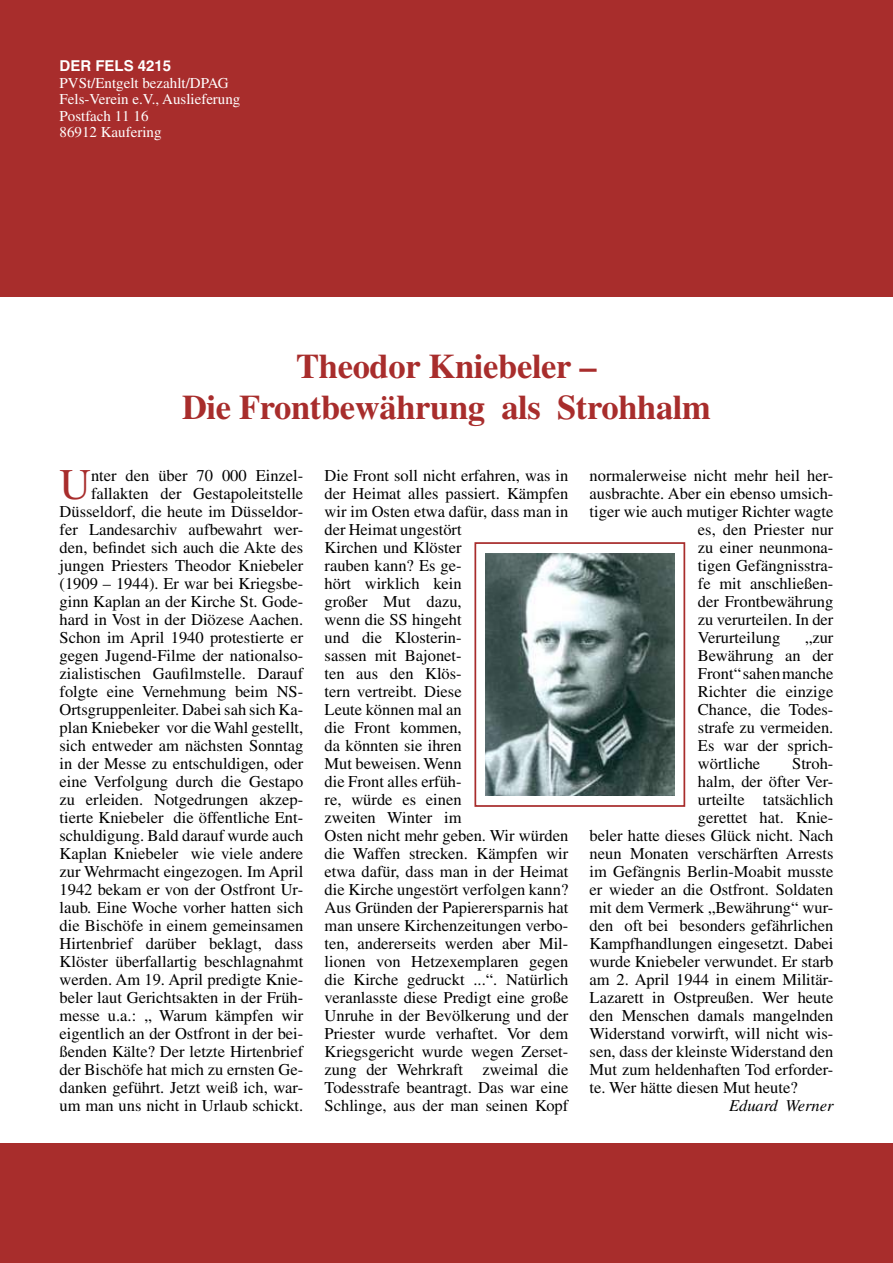
<style>
.page{position:relative;width:893px;height:1263px;background:#a82d2c}
.page>*{position:absolute;margin:0;border:0;box-sizing:border-box;transform-origin:0 0}
.t1{font:43.65px "Times";color:#a82d2c}
.t2{font:700 34.5px/41.4px "Times";letter-spacing:-.01em;color:#a82d2c;text-align:center}
.t3{font:16.5px/18px "Times";color:#000;text-align:right}
.t4{font:italic 16.5px "Times";color:#000}
.t5{font:15px/16.5px "Times";color:#fff}
.t6{font:700 15px "Helvetica";color:#fff}
</style>
<div class="page">
<div style="left:0;top:298px;width:893px;height:845px;background:#fff"></div>
<div style="left:474px;top:542px;width:211px;height:265px;background:#fff;border:2px solid #a82d2c"></div>
<img style="left:485px;top:553px;width:189px;height:243px">
<p class="t6" style="left:60px;top:57px;width:113px">DER FELS 4215</p>
<p class="t5" style="left:60px;top:74px;width:182px">PVSt/Entgelt bezahlt/DPAG<br>Fels-Verein e.V., Auslieferung<br>Postfach 11 16<br>86912 Kaufering</p>
<h2 class="t2" style="left:182px;top:345px;width:530px">Theodor Kniebeler –<br>Die Frontbewährung als Strohhalm</h2>
<p class="t3" style="left:60px;top:466px;width:245px">nter den über 70 000 Einzel&shy;fallakten der Gestapoleitstelle Düsseldorf, die heute im Düsseldor&shy;fer Landesarchiv aufbewahrt wer&shy;den, befindet sich auch die Akte des jungen Priesters Theodor Kniebeler (1909 – 1944). Er war bei Kriegsbe&shy;ginn Kaplan an der Kirche St. Gode&shy;hard in Vost in der Diözese Aachen.<br>Schon im April 1940 protestierte er gegen Jugend-Filme der nationalso&shy;zialistischen Gaufilmstelle. Darauf folgte eine Vernehmung beim NS-Ortsgruppenleiter. Dabei sah sich Ka&shy;plan Kniebeker vor die Wahl gestellt, sich entweder am nächsten Sonntag in der Messe zu entschuldigen, oder eine Verfolgung durch die Gestapo zu erleiden. Notgedrungen akzep&shy;tierte Kniebeler die öffentliche Ent&shy;schuldigung. Bald darauf wurde auch Kaplan Kniebeler wie viele andere zur Wehrmacht eingezogen. Im April 1942 bekam er von der Ostfront Ur&shy;laub. Eine Woche vorher hatten sich die Bischöfe in einem gemeinsamen Hirtenbrief darüber beklagt, dass Klöster überfallartig beschlagnahmt werden. Am 19. April predigte Knie&shy;beler laut Gerichtsakten in der Früh&shy;messe u.a.: „ Warum kämpfen wir eigentlich an der Ostfront in der bei&shy;ßenden Kälte? Der letzte Hirtenbrief der Bischöfe hat mich zu ernsten Ge&shy;danken geführt. Jetzt weiß ich, war&shy;um man uns nicht in Urlaub schickt.</p>
<p class="t3" style="left:325px;top:466px;width:245px;text-align:left">Die Front soll nicht erfahren, was in der Heimat alles passiert. Kämpfen wir im Osten etwa dafür, dass man in der Heimat ungestört<br>Kirchen und Klöster<br>rauben kann? Es ge-<br>hört wirklich kein<br>großer Mut dazu,<br>wenn die SS hingeht<br>und die Klosterin-<br>sassen mit Bajonet-<br>ten aus den Klös-<br>tern vertreibt. Diese<br>Leute können mal an<br>die Front kommen,<br>da könnten sie ihren<br>Mut beweisen. Wenn<br>die Front alles erfüh-<br>re, würde es einen<br>zweiten Winter im<br>Osten nicht mehr geben. Wir würden die Waffen strecken. Kämpfen wir etwa dafür, dass man in der Heimat die Kirche ungestört verfolgen kann?<br>Aus Gründen der Papierersparnis hat man unsere Kirchenzeitungen verbo&shy;ten, andererseits werden aber Mil&shy;lionen von Hetzexemplaren gegen die Kirche gedruckt ...“. Natürlich veranlasste diese Predigt eine große<br>Unruhe in der Bevölkerung und der<br>Priester wurde verhaftet. Vor dem<br>Kriegsgericht wurde wegen Zerset&shy;zung der Wehrkraft zweimal die<br>Todesstrafe beantragt. Das war eine<br>Schlinge, aus der man seinen Kopf</p>
<p class="t3" style="left:590px;top:466px;width:245px">normalerweise nicht mehr heil her-</p>
<h1 class="t1" style="left:60px;top:460px;width:33px">U</h1>
<p class="t3" style="left:590px;top:484px;width:245px">ausbrachte. Aber ein ebenso umsich-</p>
<p class="t3" style="left:590px;top:502px;width:245px">tiger wie auch mutiger Richter wagte</p>
<p class="t3" style="left:698px;top:520px;width:137px">es, den Priester nur</p>
<p class="t3" style="left:698px;top:538px;width:137px">zu einer neunmona-</p>
<p class="t3" style="left:698px;top:556px;width:137px">tigen Gefängnisstra-</p>
<p class="t3" style="left:698px;top:574px;width:137px">fe mit anschließen-</p>
<p class="t3" style="left:698px;top:592px;width:137px">der Frontbewährung</p>
<p class="t3" style="left:698px;top:610px;width:137px">zu verurteilen. In der</p>
<p class="t3" style="left:698px;top:628px;width:84px">Verurteilung</p>
<p class="t3" style="left:698px;top:628px;width:137px;text-align:justify;text-indent:107px">„zur Bewährung an der Front“ sahen manche Richter die einzige Chance, die Todes&shy;strafe zu vermeiden.<br>Es war der sprich&shy;wörtliche</p>
<p class="t3" style="left:792px;top:754px;width:43px">Stroh-</p>
<p class="t3" style="left:698px;top:772px;width:137px">halm, der öfter Ver-</p>
<p class="t3" style="left:698px;top:790px;width:137px">urteilte tatsächlich</p>
<p class="t3" style="left:698px;top:808px;width:137px">gerettet hat. Knie-</p>
<p class="t3" style="left:590px;top:826px;width:245px">beler hatte dieses Glück nicht. Nach</p>
<p class="t3" style="left:590px;top:844px;width:245px">neun Monaten verschärften Arrests</p>
<p class="t3" style="left:590px;top:862px;width:245px">im Gefängnis Berlin-Moabit musste</p>
<p class="t3" style="left:590px;top:880px;width:245px">er wieder an die Ostfront. Soldaten</p>
<p class="t3" style="left:590px;top:898px;width:245px">mit dem Vermerk „Bewährung“ wur-</p>
<p class="t3" style="left:590px;top:916px;width:245px">den oft bei besonders gefährlichen</p>
<p class="t3" style="left:590px;top:934px;width:245px">Kampfhandlungen eingesetzt. Dabei</p>
<p class="t3" style="left:590px;top:952px;width:245px">wurde Kniebeler verwundet. Er starb</p>
<p class="t3" style="left:590px;top:970px;width:245px">am 2. April 1944 in einem Militär-</p>
<p class="t3" style="left:590px;top:988px;width:245px">Lazarett in Ostpreußen. Wer heute</p>
<p class="t3" style="left:590px;top:1006px;width:245px">den Menschen damals mangelnden</p>
<p class="t3" style="left:590px;top:1024px;width:245px">Widerstand vorwirft, will nicht wis-</p>
<p class="t3" style="left:590px;top:1042px;width:245px">sen, dass der kleinste Widerstand den</p>
<p class="t3" style="left:590px;top:1060px;width:245px">Mut zum heldenhaften Tod erforder-</p>
<p class="t3" style="left:590px;top:1078px;width:210px">te. Wer hätte diesen Mut heute?</p>
<p class="t4" style="left:729px;top:1096px;width:106px">Eduard Werner</p>
</div>
